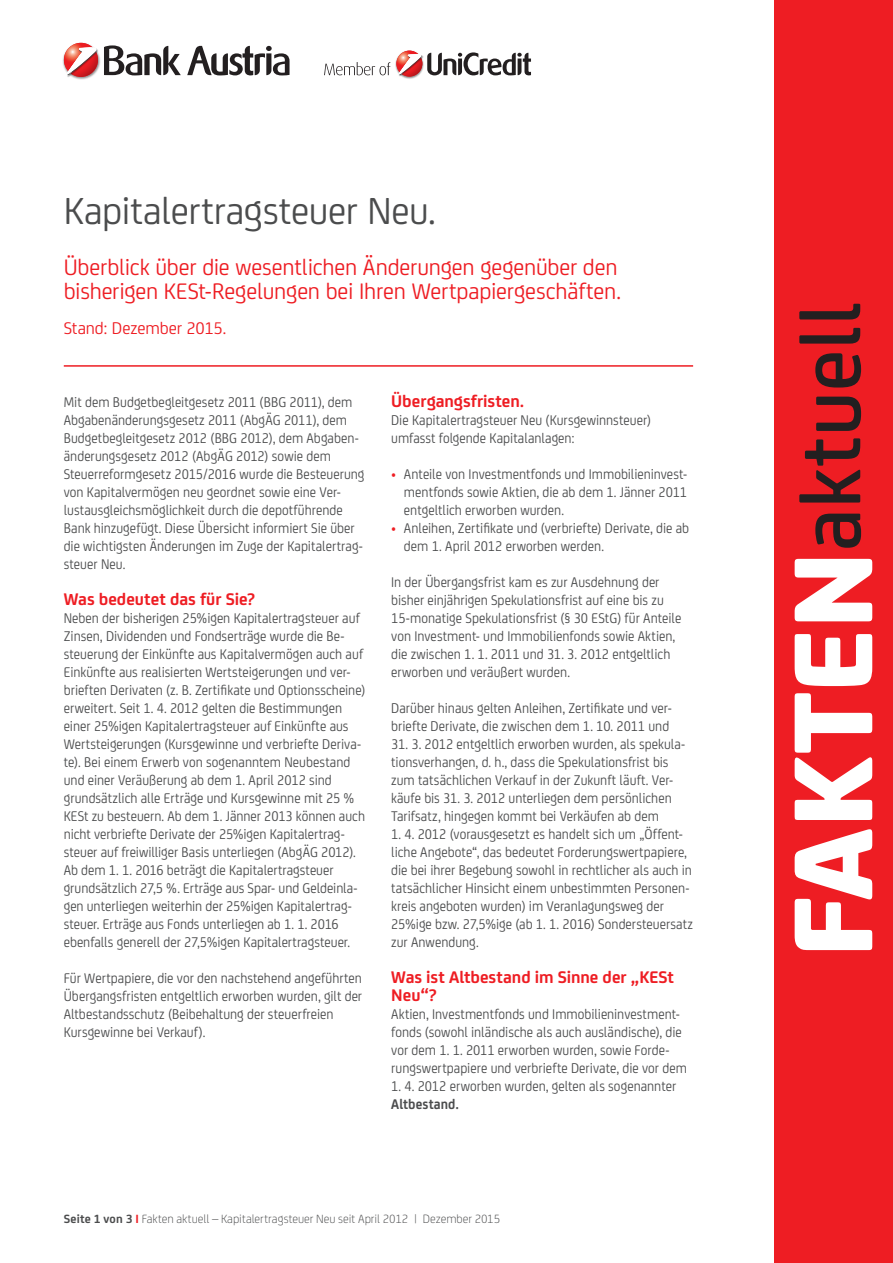
<style>
.page{position:relative;width:893px;height:1263px;background:#fff}
.page>*{position:absolute;margin:0;border:0;box-sizing:border-box;transform-origin:0 0}
.t1{font:500 90px "FS Joey";color:#231f20}
.t2{font:40.2px "FS Joey";letter-spacing:-.01em;color:#4b4c4d}
.t3{font:24px/24px "FS Joey";letter-spacing:-.01em;color:#ee1d23}
.t4{font:700 18px/18px "FS Joey";color:#ee1d23}
.t5{font:18px "FS Joey";letter-spacing:-.01em;color:#ee1d23}
.t6{font:15px/18px "FS Joey";color:#4b4c4d;scale:.93 1}
.t7{font:700 15px "FS Joey";letter-spacing:.01em;color:#4b4c4d;scale:.93 1}
.t8{font:300 12.75px "FS Joey";color:#4b4c4d}
.s1{color:#ee1d23}
.s2{font-weight:700}
.s3{font-weight:700;color:#ee1d23}
.s4{font-weight:800;font-size:120px;color:#fff}
</style>
<div class="page">
<div style="left:774px;top:0;width:119px;height:1263px;background:#ee1d23"></div>
<svg style="left:324px;top:62px;width:66px;height:13px"></svg>
<img style="left:395px;top:50px;width:21px;height:29px">
<svg style="left:396px;top:51px;width:26px;height:26px"></svg>
<img style="left:398px;top:75px;width:21px;height:2px">
<svg style="left:398px;top:52px;width:133px;height:23px"></svg>
<svg style="left:104px;top:45px;width:77px;height:30px"></svg>
<svg style="left:187px;top:46px;width:103px;height:29px"></svg>
<img style="left:62px;top:42px;width:39px;height:38px">
<svg style="left:64px;top:43px;width:34px;height:34px"></svg>
<img style="left:67px;top:48px;width:32px;height:29px">
<svg style="left:67px;top:47px;width:30px;height:28px"></svg>
<hr style="left:64px;top:365px;width:629px;height:2px;background:#ee1d23">
<h2 class="t2" style="left:64px;top:182px;width:374px">Kapitalertragsteuer Neu.</h2>
<h3 class="t3" style="left:64px;top:254px;width:559px">Überblick über die wesentlichen Änderungen gegenüber den bisherigen KESt-Regelungen bei Ihren Wertpapiergeschäften.</h3>
<p class="t5" style="left:64px;top:316px;width:164px">Stand: Dezember 2015.</p>
<p class="t6" style="left:64px;top:392px;width:325px">Mit dem Budgetbegleitgesetz 2011 (BBG 2011), dem Abgabenänderungsgesetz 2011 (AbgÄG 2011), dem Budgetbegleitgesetz 2012 (BBG 2012), dem Abgaben&shy;änderungsgesetz 2012 (AbgÄG 2012) sowie dem Steuerreformgesetz 2015/2016 wurde die Besteuerung von Kapitalvermögen neu geordnet sowie eine Ver&shy;lustausgleichsmöglichkeit durch die depotführende Bank hinzugefügt. Diese Übersicht informiert Sie über die wichtigsten Änderungen im Zuge der Kapitalertrag&shy;steuer Neu.</p>
<p class="t4" style="left:64px;top:588px;width:193px">Was bedeutet das für Sie?</p>
<p class="t6" style="left:64px;top:608px;width:326px">Neben der bisherigen 25%igen Kapitalertragsteuer auf Zinsen, Dividenden und Fondserträge wurde die Be&shy;steuerung der Einkünfte aus Kapitalvermögen auch auf Einkünfte aus realisierten Wertsteigerungen und ver&shy;brieften Derivaten (z. B. Zertifikate und Optionsscheine) erweitert. Seit 1. 4. 2012 gelten die Bestimmungen einer 25%igen Kapitalertragsteuer auf Einkünfte aus Wertsteigerungen (Kursgewinne und verbriefte Deriva&shy;te). Bei einem Erwerb von sogenanntem Neubestand und einer Veräußerung ab dem 1. April 2012 sind grundsätzlich alle Erträge und Kursgewinne mit 25 % KESt zu besteuern. Ab dem 1. Jänner 2013 können auch nicht verbriefte Derivate der 25%igen Kapitalertrag&shy;steuer auf freiwilliger Basis unterliegen (AbgÄG 2012).<br>Ab dem 1. 1. 2016 beträgt die Kapitalertragsteuer grundsätzlich 27,5 %. Erträge aus Spar- und Geldeinla&shy;gen unterliegen weiterhin der 25%igen Kapitalertrag&shy;steuer. Erträge aus Fonds unterliegen ab 1. 1. 2016 ebenfalls generell der 27,5%igen Kapitalertragsteuer.</p>
<p class="t6" style="left:64px;top:968px;width:322px">Für Wertpapiere, die vor den nachstehend angeführten Übergangsfristen entgeltlich erworben wurden, gilt der Altbestandsschutz (Beibehaltung der steuerfreien Kursgewinne bei Verkauf).</p>
<p class="t4" style="left:391px;top:390px;width:134px">Übergangsfristen.</p>
<p class="t6" style="left:391px;top:410px;width:281px">Die Kapitalertragsteuer Neu (Kursgewinnsteuer) umfasst folgende Kapitalanlagen:</p>
<p class="t6" style="left:404px;top:464px;width:306px;text-align:justify;text-indent:-13px"><span class="s1">•</span> Anteile von Investmentfonds und Immobilieninvest&shy;mentfonds sowie Aktien, die ab dem 1. Jänner 2011 entgeltlich erworben wurden.</p>
<p class="t6" style="left:404px;top:518px;width:308px;text-indent:-13px"><span class="s1">•</span> Anleihen, Zertifikate und (verbriefte) Derivate, die ab dem 1. April 2012 erworben werden.</p>
<p class="t6" style="left:391px;top:572px;width:313px">In der Übergangsfrist kam es zur Ausdehnung der bisher einjährigen Spekulationsfrist auf eine bis zu 15-monatige Spekulationsfrist (§ 30 EStG) für Anteile von Investment- und Immobilienfonds sowie Aktien, die zwischen 1. 1. 2011 und 31. 3. 2012 entgeltlich erworben und veräußert wurden.</p>
<p class="t6" style="left:391px;top:698px;width:303px">Darüber hinaus gelten Anleihen, Zertifikate und ver&shy;briefte Derivate, die zwischen dem 1. 10. 2011 und</p>
<p class="t6" style="left:391px;top:734px;width:317px">31. 3. 2012 entgeltlich erworben wurden, als spekula&shy;tionsverhangen, d. h., dass die Spekulationsfrist bis zum tatsächlichen Verkauf in der Zukunft läuft. Ver&shy;käufe bis 31. 3. 2012 unterliegen dem persönlichen Tarifsatz, hingegen kommt bei Verkäufen ab dem</p>
<p class="t6" style="left:391px;top:824px;width:326px">1. 4. 2012 (vorausgesetzt es handelt sich um „Öffent&shy;liche Angebote“, das bedeutet Forderungswertpapiere, die bei ihrer Begebung sowohl in rechtlicher als auch in tatsächlicher Hinsicht einem unbestimmten Personen&shy;kreis angeboten wurden) im Veranlagungsweg der 25%ige bzw. 27,5%ige (ab 1. 1. 2016) Sondersteuersatz zur Anwendung.</p>
<p class="t4" style="left:391px;top:966px;width:284px">Was ist Altbestand im Sinne der „KESt<br>Neu“?</p>
<p class="t6" style="left:391px;top:1004px;width:319px">Aktien, Investmentfonds und Immobilieninvestment&shy;fonds (sowohl inländische als auch ausländische), die vor dem 1. 1. 2011 erworben wurden, sowie Forde&shy;rungswertpapiere und verbriefte Derivate, die vor dem</p>
<p class="t6" style="left:391px;top:1076px;width:308px">1. 4. 2012 erworben wurden, gelten als sogenannter</p>
<p class="t7" style="left:391px;top:1092px;width:74px">Altbestand.</p>
<p class="t8" style="left:64px;top:1210px;width:438px"><span class="s2">Seite 1 von 3</span> <span class="s3">I</span> Fakten aktuell – Kapitalertragsteuer Neu seit April 2012 | Dezember 2015</p>
<h1 class="t1" style="left:765px;top:957px;width:658px;rotate:-90deg"><span class="s4">FAKTEN</span>aktuell</h1>
</div>
